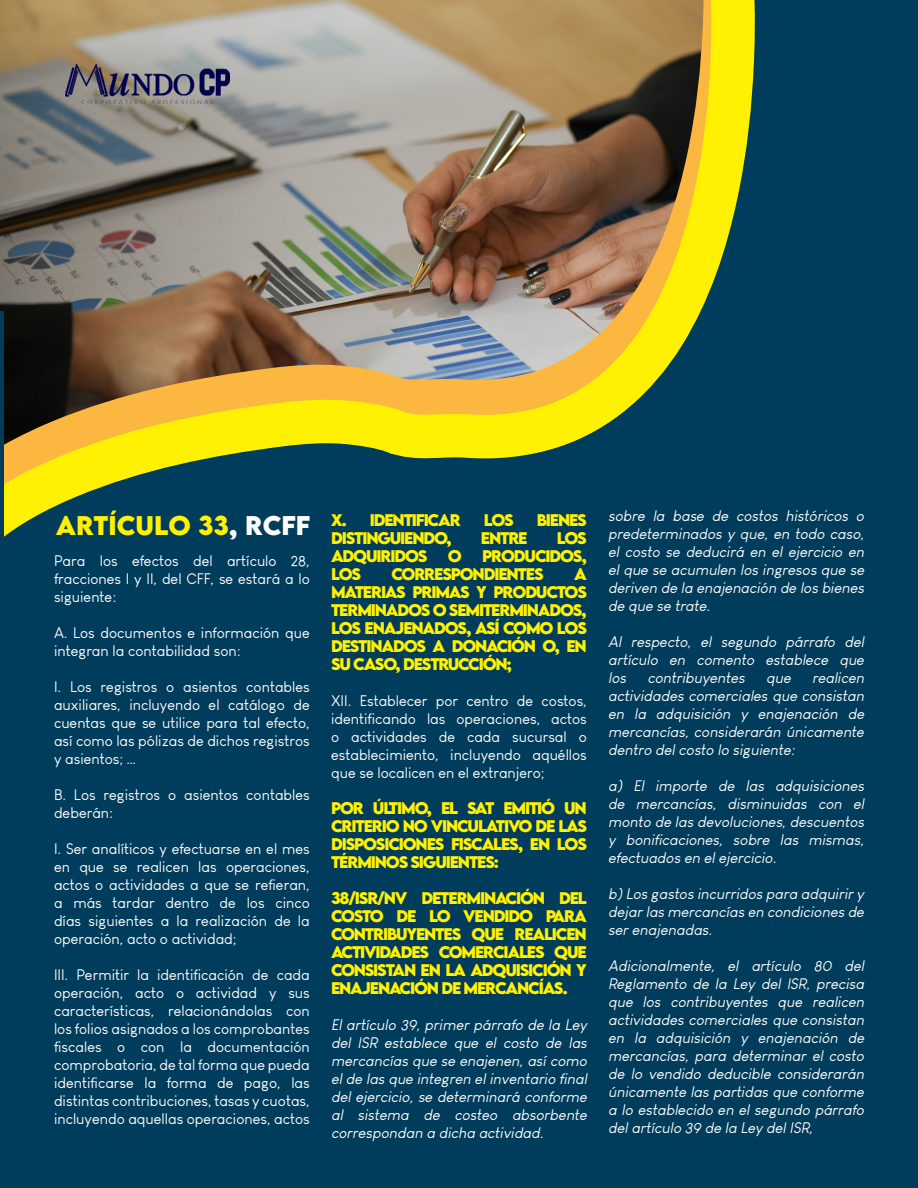
<style>
.page{position:relative;width:918px;height:1188px;background:#fff}
.page>*{position:absolute;margin:0;border:0;box-sizing:border-box;transform-origin:0 0}
.t1{font:700 24px "LEMONMILK";color:#fff101}
.t2{font:700 24px "LEMONMILK";color:#fff}
.t3{font:italic 15px/18px "Louis George Cafe";color:#fff;text-align:justify}
.t4{font:15px/18px "Louis George Cafe";color:#fff;text-align:justify}
.t5{font:700 15px/18px "LEMONMILK";letter-spacing:-.08em;color:#fff101}
.s1{color:#fff101}
</style>
<div class="page">
<div style="left:0;top:459px;width:918px;height:729px;background:#003c5b"></div>
<div style="left:773px;top:0;width:145px;height:459px;background:#003c5b"></div>
<img style="left:0;top:0;width:773px;height:537px">
<img style="left:36px;top:29px;width:211px;height:81px">
<hr style="left:0;top:311px;width:3px;height:877px;background:#003c5b">
<p class="t1" style="left:56px;top:510px;width:81px">ARTÍCULO</p>
<p class="t2" style="left:198px;top:510px;width:98px"><span class="s1">33</span>, RCFF</p>
<p class="t4" style="left:54px;top:552px;width:257px">Para los efectos del artículo 28, fracciones I y II, del CFF, se estará a lo siguiente:</p>
<p class="t4" style="left:54px;top:624px;width:257px">A. Los documentos e información que integran la contabilidad son:</p>
<p class="t4" style="left:54px;top:678px;width:257px">I. Los registros o asientos contables auxiliares, incluyendo el catálogo de cuentas que se utilice para tal efecto, así como las pólizas de dichos registros y asientos; …</p>
<p class="t4" style="left:54px;top:786px;width:257px">B. Los registros o asientos contables deberán:</p>
<p class="t4" style="left:54px;top:840px;width:257px">I. Ser analíticos y efectuarse en el mes en que se realicen las operaciones, actos o actividades a que se refieran, a más tardar dentro de los cinco días siguientes a la realización de la operación, acto o actividad;</p>
<p class="t4" style="left:54px;top:966px;width:257px">III. Permitir la identificación de cada operación, acto o actividad y sus características, relacionándolas con los folios asignados a los comprobantes fiscales o con la documentación comprobatoria, de tal forma que pueda identificarse la forma de pago, las distintas contribuciones, tasas y cuotas, incluyendo aquellas operaciones, actos</p>
<p class="t5" style="left:331px;top:511px;width:54px">X. IDENT</p>
<p class="t5" style="left:412px;top:511px;width:28px">IFICAR</p>
<p class="t5" style="left:484px;top:511px;width:11px">LOS</p>
<p class="t5" style="left:537px;top:511px;width:23px">BIENES</p>
<p class="t5" style="left:331px;top:529px;width:85px">DISTINGUIENDO</p>
<p class="t5" style="left:446px;top:529px;width:7px">,</p>
<p class="t5" style="left:481px;top:529px;width:11px">ENTRE</p>
<p class="t5" style="left:557px;top:529px;width:11px">LOS</p>
<p class="t5" style="left:331px;top:547px;width:13px">ADQU</p>
<p class="t5" style="left:377px;top:547px;width:30px">IRIDOS</p>
<p class="t5" style="left:448px;top:547px;width:14px">O</p>
<p class="t5" style="left:482px;top:547px;width:12px">PRODUC</p>
<p class="t5" style="left:546px;top:547px;width:16px">IDOS</p>
<p class="t5" style="left:581px;top:547px;width:7px">,</p>
<p class="t5" style="left:331px;top:565px;width:11px">LOS</p>
<p class="t5" style="left:392px;top:565px;width:12px">CORRESPOND</p>
<p class="t5" style="left:494px;top:565px;width:14px">IENTES</p>
<p class="t5" style="left:574px;top:565px;width:14px">A</p>
<p class="t5" style="left:331px;top:583px;width:11px">MATER</p>
<p class="t5" style="left:381px;top:583px;width:67px">IAS PRIMAS</p>
<p class="t5" style="left:476px;top:583px;width:29px">Y PRODUCTOS</p>
<p class="t5" style="left:331px;top:601px;width:11px">TERM</p>
<p class="t5" style="left:371px;top:601px;width:16px">INADOS</p>
<p class="t5" style="left:433px;top:601px;width:28px">OSEM</p>
<p class="t5" style="left:479px;top:601px;width:15px">ITERM</p>
<p class="t5" style="left:523px;top:601px;width:16px">INADOS</p>
<p class="t5" style="left:581px;top:601px;width:7px">,</p>
<p class="t5" style="left:331px;top:619px;width:11px">LOS</p>
<p class="t5" style="left:364px;top:619px;width:12px">ENA</p>
<p class="t5" style="left:395px;top:619px;width:20px">JENADOS</p>
<p class="t5" style="left:466px;top:619px;width:51px">, ASÍ COMO</p>
<p class="t5" style="left:557px;top:619px;width:11px">LOS</p>
<p class="t5" style="left:331px;top:637px;width:10px">DEST</p>
<p class="t5" style="left:367px;top:637px;width:16px">INADOS</p>
<p class="t5" style="left:433px;top:637px;width:32px">A DONAC</p>
<p class="t5" style="left:507px;top:637px;width:70px">IÓN O, EN</p>
<p class="t5" style="left:331px;top:655px;width:34px">SU CASO</p>
<p class="t5" style="left:395px;top:655px;width:19px">, DESTRUCC</p>
<p class="t5" style="left:479px;top:655px;width:35px">IÓN;</p>
<p class="t4" style="left:331px;top:691px;width:257px">XII. Establecer por centro de costos, identificando las operaciones, actos o actividades de cada sucursal o establecimiento, incluyendo aquéllos que se localicen en el extranjero;</p>
<p class="t5" style="left:331px;top:799px;width:22px">POR</p>
<p class="t5" style="left:331px;top:799px;width:245px;text-indent:42px">ÚLTIMO, EL SAT EM ITIÓ UN<br>CRITERIO NO VINCULAT</p>
<p class="t5" style="left:504px;top:817px;width:65px">IVODELAS</p>
<p class="t5" style="left:331px;top:835px;width:26px">DISPOS</p>
<p class="t5" style="left:384px;top:835px;width:30px">ICIONES</p>
<p class="t5" style="left:451px;top:835px;width:22px">FISCALES</p>
<p class="t5" style="left:518px;top:835px;width:50px">, EN LOS</p>
<p class="t5" style="left:331px;top:853px;width:56px">TÉRMINOS</p>
<p class="t5" style="left:410px;top:853px;width:50px">SIGUIENTES</p>
<p class="t5" style="left:494px;top:853px;width:7px">:</p>
<p class="t5" style="left:331px;top:889px;width:112px">38/ISR/NV DETERM</p>
<p class="t5" style="left:480px;top:889px;width:16px">INAC</p>
<p class="t5" style="left:516px;top:889px;width:53px">IÓN DEL</p>
<p class="t5" style="left:331px;top:907px;width:12px">COSTO</p>
<p class="t5" style="left:396px;top:907px;width:11px">DE</p>
<p class="t5" style="left:429px;top:907px;width:12px">LO</p>
<p class="t5" style="left:463px;top:907px;width:12px">VEND</p>
<p class="t5" style="left:505px;top:907px;width:17px">IDO</p>
<p class="t5" style="left:546px;top:907px;width:11px">PARA</p>
<p class="t5" style="left:331px;top:925px;width:12px">CONTR</p>
<p class="t5" style="left:383px;top:925px;width:43px">IBUYENTES</p>
<p class="t5" style="left:472px;top:925px;width:12px">QUE</p>
<p class="t5" style="left:515px;top:925px;width:11px">REAL</p>
<p class="t5" style="left:552px;top:925px;width:15px">ICEN</p>
<p class="t5" style="left:331px;top:943px;width:11px">ACT</p>
<p class="t5" style="left:360px;top:943px;width:30px">IVIDADES</p>
<p class="t5" style="left:439px;top:943px;width:12px">COMERC</p>
<p class="t5" style="left:504px;top:943px;width:15px">IALES</p>
<p class="t5" style="left:554px;top:943px;width:12px">QUE</p>
<p class="t5" style="left:331px;top:961px;width:12px">CONS</p>
<p class="t5" style="left:373px;top:961px;width:15px">ISTAN</p>
<p class="t5" style="left:421px;top:961px;width:63px">ENLAADQU</p>
<p class="t5" style="left:516px;top:961px;width:72px">ISICIÓN Y</p>
<p class="t5" style="left:331px;top:979px;width:12px">ENA</p>
<p class="t5" style="left:362px;top:979px;width:20px">JENAC</p>
<p class="t5" style="left:410px;top:979px;width:66px">IÓN DE MERCANC</p>
<p class="t5" style="left:539px;top:979px;width:30px">ÍAS .</p>
<p class="t3" style="left:331px;top:1015px;width:261px">El artículo 39, primer párrafo de la Ley del ISR establece que el costo de las mercancías que se enajenen, así como elde las que integren elinventario final del ejercicio, se determinará conforme al sistema de costeo absorbente correspondan a dicha actividad.</p>
<p class="t3" style="left:608px;top:507px;width:261px">sobre la base de costos históricos o predeterminados y que, en todo caso, el costo se deducirá en el ejercicio en el que se acumulen los ingresos que se deriven de la enajenación de los bienes de que se trate.</p>
<p class="t3" style="left:608px;top:633px;width:261px">Al respecto, el segundo párrafo del artículo en comento establece que los contribuyentes que realicen actividades comerciales que consistan en la adquisición y enajenación de mercancías, considerarán únicamente dentro delcosto lo siguiente:</p>
<p class="t3" style="left:608px;top:777px;width:261px">a) El importe de las adquisiciones de mercancías, disminuidas con el monto de las devoluciones,descuentos y bonificaciones, sobre las mismas, efectuados en elejercicio.</p>
<p class="t3" style="left:608px;top:885px;width:261px">b)Los gastos incurridos para adquiriry dejarlas mercancías en condiciones de serenajenadas.</p>
<p class="t3" style="left:608px;top:957px;width:261px">Adicionalmente, el artículo 80 del Reglamento de la Ley del ISR, precisa que los contribuyentes que realicen actividades comerciales que consistan en la adquisición y enajenación de mercancías, para determinar el costo de lo vendido deducible considerarán únicamente las partidas que conforme a lo establecido en el segundo párrafo delartículo 39 de la Ley delISR,</p>
</div>
